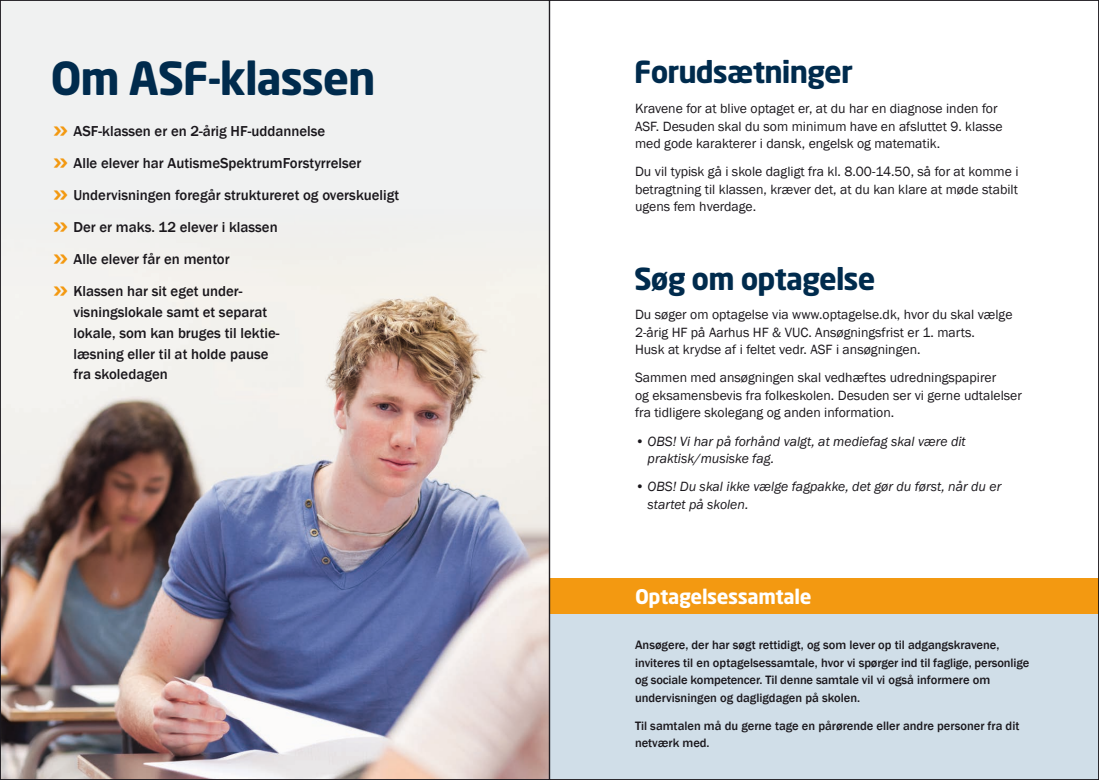
<style>
.page{position:relative;width:1099px;height:780px;background:#fff}
.page>*{position:absolute;margin:0;border:0;box-sizing:border-box;transform-origin:0 0}
.Rubrik{font:700 45px "Neo Sans";letter-spacing:-.03em;color:#002b4d}
.Rubrik-2{font:700 30px "Neo Sans";letter-spacing:-.03em;color:#002b4d}
.Rubrik-3{font:700 20px "Neo Sans";letter-spacing:-.02em;color:#fff}
.Brød{font:500 14.75px/20.8px "Franklin Gothic";color:#1a171c}
.Brød-2{font:13.75px/17.5px "Franklin Gothic";color:#1a171c}
.Brød-3{font:italic 13.75px/17.5px "Franklin Gothic";color:#1a171c}
.Brød-4{font:500 12.5px/17.5px "Franklin Gothic";color:#1a171c}
.s1{font-family:"Neo Sans Std";font-weight:700;font-size:20.75px;color:#f39911}
</style>
<div class="page">
<div style="left:0;top:0;width:549px;height:780px;background:#f0f1f1"></div>
<img style="left:2px;top:294px;width:545px;height:484px">
<div style="left:549px;top:606px;width:549px;height:174px;background:#d0dee8"></div>
<div style="left:549px;top:578px;width:549px;height:36px;background:#f39911"></div>
<p class="Rubrik" style="left:50px;top:49px;width:327px">Om ASF-klassen</p>
<p class="Brød" style="left:53px;top:121px;width:274px"><span class="s1">»</span> ASF-klassen er en 2-årig HF-uddannelse</p>
<p class="Brød" style="left:53px;top:153px;width:310px"><span class="s1">»</span> Alle elever har AutismeSpektrumForstyrrelser</p>
<p class="Brød" style="left:53px;top:185px;width:347px"><span class="s1">»</span> Undervisningen foregår struktureret og overskueligt</p>
<p class="Brød" style="left:53px;top:217px;width:226px"><span class="s1">»</span> Der er maks. 12 elever i klassen</p>
<p class="Brød" style="left:53px;top:249px;width:178px"><span class="s1">»</span> Alle elever får en mentor</p>
<p class="Brød" style="left:73px;top:281px;width:207px;text-indent:-20px"><span class="s1">»</span> Klassen har sit eget under&shy;visningslokale samt et separat lokale, som kan bruges til lektie&shy;læsning eller til at holde pause fra skoledagen</p>
<p class="Rubrik-2" style="left:634px;top:53px;width:220px">Forudsætninger</p>
<p class="Brød-2" style="left:635px;top:100px;width:369px">Kravene for at blive optaget er, at du har en diagnose inden for<br>ASF. Desuden skal du som minimum have en afsluttet 9. klasse med gode karakterer i dansk, engelsk og matematik.</p>
<p class="Brød-2" style="left:635px;top:163px;width:385px;text-align:justify">Du vil typisk gå i skole dagligt fra kl. 8.00-14.50, så for at komme i betragtning til klassen, kræver det, at du kan klare at møde stabilt ugens fem hverdage.</p>
<p class="Rubrik-2" style="left:634px;top:259px;width:243px">Søg om optagelse</p>
<p class="Brød-2" style="left:635px;top:306px;width:379px">Du søger om optagelse via www.optagelse.dk, hvor du skal vælge<br>2-årig HF på Aarhus HF &amp; VUC. Ansøgningsfrist er 1. marts.<br>Husk at krydse af i feltet vedr. ASF i ansøgningen.</p>
<p class="Brød-2" style="left:635px;top:369px;width:388px">Sammen med ansøgningen skal vedhæftes udredningspapirer<br>og eksamensbevis fra folkeskolen. Desuden ser vi gerne udtalelser fra tidligere skolegang og anden information.</p>
<p class="Brød-3" style="left:647px;top:432px;width:320px;text-indent:-13px">• OBS! Vi har på forhånd valgt, at mediefag skal være dit praktisk/musiske fag.</p>
<p class="Brød-3" style="left:647px;top:478px;width:355px;text-indent:-13px">• OBS! Du skal ikke vælge fagpakke, det gør du først, når du er startet på skolen.</p>
<p class="Rubrik-3" style="left:635px;top:583px;width:178px">Optagelsessamtale</p>
<p class="Brød-4" style="left:635px;top:636px;width:396px">Ansøgere, der har søgt rettidigt, og som lever op til adgangskravene, inviteres til en optagelsessamtale, hvor vi spørger ind til faglige, personlige og sociale kompetencer. Til denne samtale vil vi også informere om undervisningen og dagligdagen på skolen.</p>
<p class="Brød-4" style="left:635px;top:717px;width:386px">Til samtalen må du gerne tage en pårørende eller andre personer fra dit netværk med.</p>
</div>
